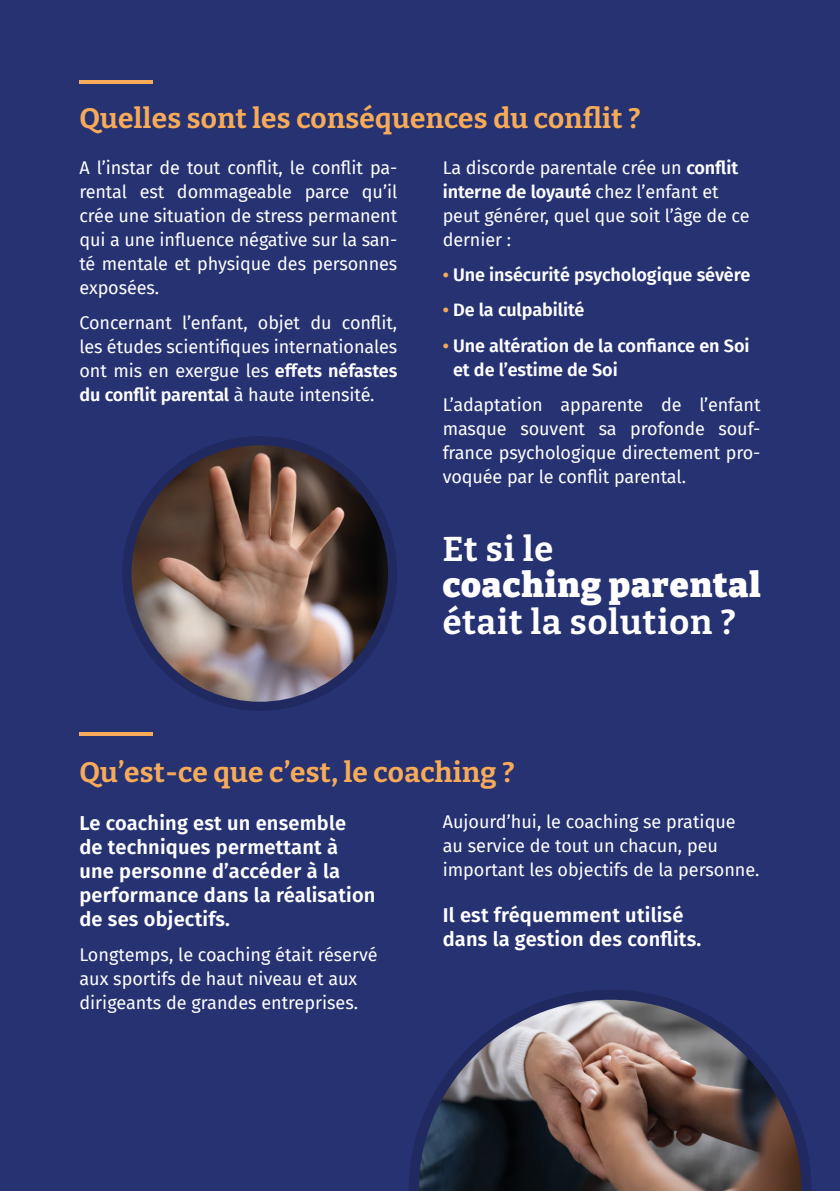
<style>
.page{position:relative;width:840px;height:1191px;background:#fff}
.page>*{position:absolute;margin:0;border:0;box-sizing:border-box;transform-origin:0 0}
.t1{font:700 34.4px "Bitter";letter-spacing:.03em;color:#fff}
.t2{font:900 34.4px "Bitter";letter-spacing:.03em;color:#fff}
.t3{font:700 28px "Bitter";letter-spacing:.01em;color:#f7ab59}
.t4{font:600 20px/24px "Fira Sans";letter-spacing:.01em;color:#fff}
.t5{font:18px/24px "Fira Sans";letter-spacing:-.005em;color:#fff}
.t6{font:600 18px/24px "Fira Sans";letter-spacing:-.005em;color:#fff}
.s1{font-weight:600}
.s2{color:#f7ab59}
</style>
<div class="page">
<div style="left:0;top:0;width:839px;height:1191px;background:#263272"></div>
<svg style="left:79px;top:732px;width:74px;height:3px"></svg>
<hr style="left:79px;top:80px;width:74px;height:3px;background:#f7ab59">
<svg style="left:409px;top:990px;width:402px;height:201px"></svg>
<div style="left:122px;top:436px;width:275px;height:275px;background:#202a60;border-radius:50%"></div>
<img style="left:418px;top:999px;width:383px;height:192px">
<img style="left:131px;top:445px;width:257px;height:256px;border-radius:128px">
<h2 class="t3" style="left:79px;top:101px;width:562px">Quelles sont les conséquences du conflit ?</h2>
<p class="t5" style="left:442px;top:155px;width:308px">La discorde parentale crée un <span class="s1">conflit interne de loyauté</span> chez l’enfant et peut générer, quel que soit l’âge de ce dernier :</p>
<p class="t6" style="left:442px;top:262px;width:309px"><span class="s2">•</span> Une insécurité psychologique sévère</p>
<p class="t6" style="left:442px;top:297px;width:143px"><span class="s2">•</span> De la culpabilité</p>
<p class="t6" style="left:453px;top:332px;width:298px;text-indent:-10px"><span class="s2">•</span> Une altération de la confiance en Soi et de l’estime de Soi</p>
<p class="t5" style="left:442px;top:392px;width:319px;text-align:justify">L’adaptation apparente de l’enfant masque souvent sa profonde souf&shy;france psychologique directement pro&shy;voquée par le conflit parental.</p>
<p class="t5" style="left:79px;top:155px;width:319px;text-align:justify">A l’instar de tout conflit, le conflit pa&shy;rental est dommageable parce qu’il crée une situation de stress permanent qui a une influence négative sur la san&shy;té mentale et physique des personnes exposées.</p>
<p class="t5" style="left:79px;top:310px;width:319px;text-align:justify">Concernant l’enfant, objet du conflit, les études scientifiques internationales ont mis en exergue les <span class="s1">effets néfastes du conflit parental</span> à haute intensité.</p>
<h1 class="t1" style="left:442px;top:527px;width:112px">Et si le</h1>
<h1 class="t2" style="left:442px;top:563px;width:319px">coaching parental</h1>
<h1 class="t1" style="left:442px;top:600px;width:295px">était la solution ?</h1>
<h2 class="t3" style="left:79px;top:755px;width:436px">Qu’est-ce que c’est, le coaching ?</h2>
<p class="t4" style="left:79px;top:809px;width:297px">Le coaching est un ensemble<br>de techniques permettant à une personne d’accéder à la performance dans la réalisation de ses objectifs.</p>
<p class="t5" style="left:79px;top:942px;width:299px">Longtemps, le coaching était réservé aux sportifs de haut niveau et aux dirigeants de grandes entreprises.</p>
<p class="t5" style="left:442px;top:809px;width:318px">Aujourd’hui, le coaching se pratique au service de tout un chacun, peu important les objectifs de la personne.</p>
<p class="t4" style="left:442px;top:902px;width:260px">Il est fréquemment utilisé dans la gestion des conflits.</p>
</div>
